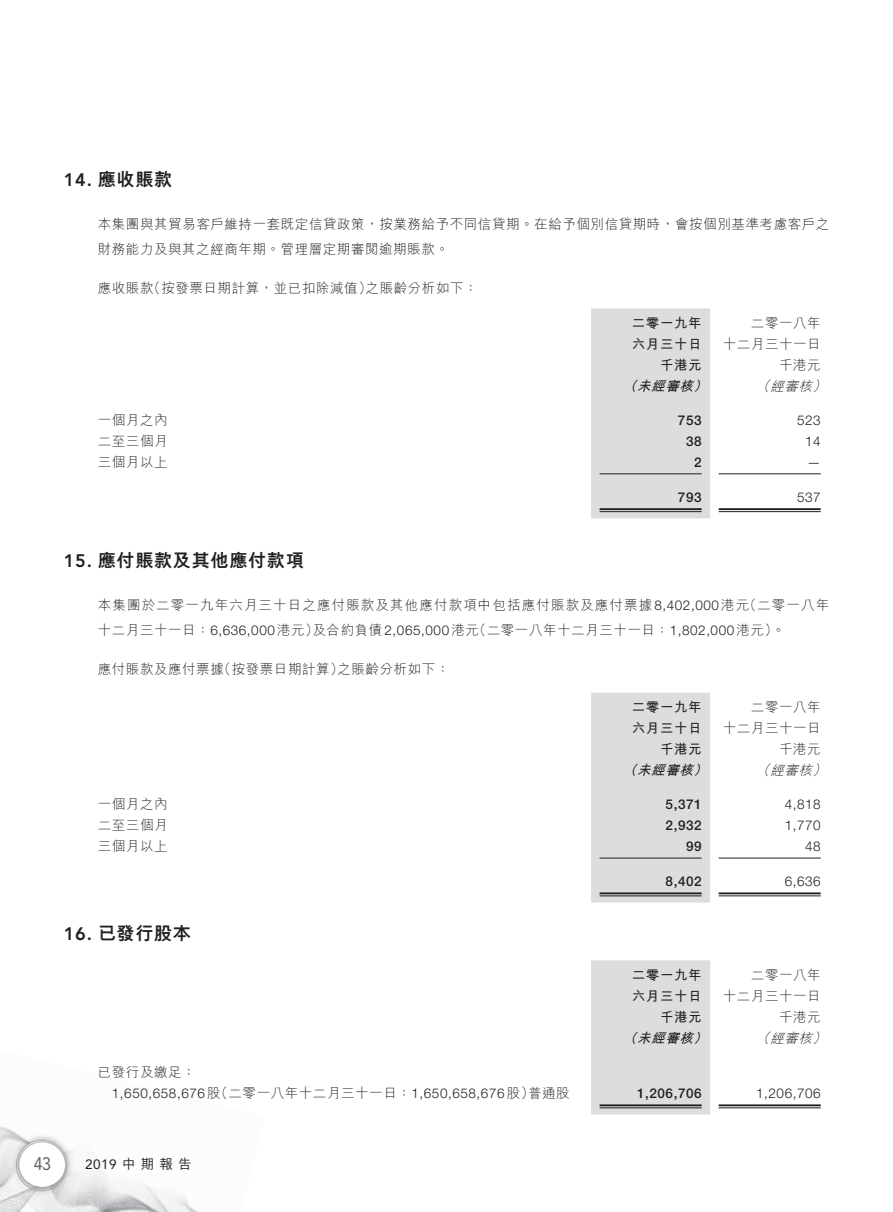
<style>
.page{position:relative;width:893px;height:1212px;background:#fff}
.page>*{position:absolute;margin:0;border:0;box-sizing:border-box;transform-origin:0 0}
._3__標題{font:800 18px "M Hei HK";letter-spacing:.045em;color:#231f20}
.t1{font:18px "Avenir LT Pro";color:#636366;scale:.9 1}
._1__內文{font:300 13.5px/25.5px "M Hei HK";letter-spacing:.04em;color:#231f20}
._1__內文-2{font:300 13.5px "Helvetica Neue LT Std";letter-spacing:.04em;color:#231f20}
._1__內文-3{font:300 13.5px/25.5px "M Hei HK";letter-spacing:.085em;color:#231f20}
._1__內文-4{font:700 13.5px "M Hei HK";letter-spacing:.04em;color:#231f20}
._1__內文-5{font:500 13.5px "Helvetica Neue LT Std";letter-spacing:.04em;color:#231f20}
._1__內文-6{font:italic 700 13.5px "M Hei HK";color:#231f20}
._1__內文-7{font:italic 300 13.5px "M Hei HK";color:#231f20}
.t2{font:13.5px "Avenir LT Pro";color:#231f20}
.s1{font-family:"Avenir LT Pro"}
.s2{font-family:"Helvetica Neue LT Std"}
.s3{font-family:"M Hei HK"}
.s4{font-family:"M Hei HK";font-weight:500}
</style>
<div class="page">
<img style="left:0;top:1127px;width:198px;height:85px">
<div style="left:11px;top:1132px;width:63px;height:62px;background:#231f20;opacity:.55"></div>
<div style="left:19px;top:1140px;width:47px;height:47px;background:#fff;border-radius:50%"></div>
<div style="left:16px;top:1140px;width:51px;height:51px;border:1px solid #aeafb3;border-radius:50%"></div>
<div style="left:19px;top:1141px;width:47px;height:48px;border:1px solid #aeafb3;border-radius:50%"></div>
<div style="left:591px;top:308px;width:119px;height:210px;background:#dcdddf"></div>
<hr style="left:600px;top:473px;width:102px;height:1px;background:#231f20">
<hr style="left:719px;top:473px;width:102px;height:1px;background:#231f20">
<hr style="left:600px;top:508px;width:102px;height:2px;background:#231f20">
<hr style="left:600px;top:511px;width:102px;height:1px;background:#231f20">
<hr style="left:719px;top:508px;width:102px;height:2px;background:#231f20">
<hr style="left:719px;top:511px;width:102px;height:1px;background:#231f20">
<div style="left:591px;top:693px;width:119px;height:209px;background:#dcdddf"></div>
<hr style="left:600px;top:858px;width:102px;height:1px;background:#231f20">
<hr style="left:719px;top:858px;width:102px;height:1px;background:#231f20">
<hr style="left:600px;top:892px;width:102px;height:2px;background:#231f20">
<hr style="left:600px;top:895px;width:102px;height:1px;background:#231f20">
<hr style="left:719px;top:892px;width:102px;height:2px;background:#231f20">
<hr style="left:719px;top:895px;width:102px;height:1px;background:#231f20">
<div style="left:591px;top:960px;width:119px;height:154px;background:#dcdddf"></div>
<hr style="left:600px;top:1104px;width:102px;height:2px;background:#231f20">
<hr style="left:600px;top:1107px;width:102px;height:1px;background:#231f20">
<hr style="left:719px;top:1104px;width:102px;height:2px;background:#231f20">
<hr style="left:719px;top:1107px;width:102px;height:1px;background:#231f20">
<p class="_3__標題" style="left:64px;top:170px;width:110px"><span class="s1">14.</span> 應收賬款</p>
<p class="_1__內文" style="left:98px;top:211px;width:733px">本集團與其貿易客戶維持一套既定信貸政策，按業務給予不同信貸期。在給予個別信貸期時，會按個別基準考慮客戶之財務能力及與其之經商年期。管理層定期審閱逾期賬款。</p>
<p class="_1__內文" style="left:366px;top:275px;width:113px">之賬齡分析如下：</p>
<p class="_1__內文" style="left:147px;top:275px;width:226px">（按發票日期計算，並已扣除減值）</p>
<p class="_1__內文" style="left:98px;top:275px;width:57px">應收賬款</p>
<p class="_1__內文-4" style="left:632px;top:313px;width:71px">二零一九年</p>
<p class="_1__內文-4" style="left:632px;top:334px;width:71px">六月三十日</p>
<p class="_1__內文-4" style="left:660px;top:355px;width:43px">千港元</p>
<p class="_1__內文" style="left:751px;top:310px;width:71px">二零一八年</p>
<p class="_1__內文" style="left:723px;top:331px;width:99px">十二月三十一日</p>
<p class="_1__內文" style="left:779px;top:352px;width:43px">千港元</p>
<p class="_1__內文-6" style="left:693px;top:376px;width:20px">）</p>
<p class="_1__內文-7" style="left:756px;top:379px;width:19px">（</p>
<p class="_1__內文-7" style="left:813px;top:379px;width:19px">(</p>
<p class="_1__內文-7" style="left:770px;top:379px;width:47px">經審核</p>
<p class="_1__內文-6" style="left:637px;top:376px;width:62px">未經審核</p>
<p class="_1__內文-6" style="left:623px;top:376px;width:20px">（</p>
<p class="_1__內文" style="left:98px;top:407px;width:71px">一個月之內</p>
<p class="_1__內文-5" style="left:678px;top:412px;width:25px">753</p>
<p class="_1__內文-2" style="left:797px;top:412px;width:25px">523</p>
<p class="_1__內文" style="left:98px;top:428px;width:71px">二至三個月</p>
<p class="_1__內文-5" style="left:686px;top:433px;width:17px">38</p>
<p class="_1__內文-2" style="left:805px;top:433px;width:17px">14</p>
<p class="_1__內文" style="left:98px;top:449px;width:71px">三個月以上</p>
<p class="_1__內文-5" style="left:694px;top:454px;width:9px">2</p>
<p class="_1__內文-2" style="left:807px;top:453px;width:15px">—</p>
<p class="_1__內文-5" style="left:678px;top:489px;width:25px">793</p>
<p class="_1__內文-2" style="left:797px;top:489px;width:25px">537</p>
<p class="_3__標題" style="left:64px;top:552px;width:241px"><span class="s1">15.</span> 應付賬款及其他應付款項</p>
<p class="_1__內文-3" style="left:473px;top:592px;width:314px;text-indent:-375px">本集團於二零一九年六月三十日之應付賬款及其他應付款項中包括應付賬款及應付票據<span class="s2">8,402,000</span>港元<br>（二零一八年十二月三十一日：<span class="s2">1,802,000</span>港元。(</p>
<p class="_1__內文" style="left:743px;top:592px;width:88px">（二零一八年</p>
<p class="_1__內文" style="left:98px;top:617px;width:222px">十二月三十一日：<span class="s2">6,636,000</span>港元）</p>
<p class="_1__內文-2" style="left:313px;top:622px;width:168px"><span class="s3">及合約負債</span>2,065,000<span class="s3">港元</span></p>
<p class="_1__內文" style="left:98px;top:656px;width:128px">應付賬款及應付票據</p>
<p class="_1__內文" style="left:218px;top:656px;width:128px">（按發票日期計算）</p>
<p class="_1__內文" style="left:337px;top:656px;width:113px">之賬齡分析如下：</p>
<p class="_1__內文" style="left:98px;top:791px;width:71px">一個月之內</p>
<p class="_1__內文" style="left:98px;top:812px;width:71px">二至三個月</p>
<p class="_1__內文" style="left:98px;top:833px;width:71px">三個月以上</p>
<p class="_3__標題" style="left:64px;top:924px;width:129px"><span class="s1">16.</span> 已發行股本</p>
<p class="_1__內文" style="left:98px;top:1059px;width:99px">已發行及繳足：</p>
<p class="_1__內文-2" style="left:112px;top:1085px;width:424px">1,650,658,676 <span class="s3">（股二零一八年十二月三十一日：</span>1,650,658,676<span class="s3">股）</span></p>
<p class="_1__內文" style="left:528px;top:1080px;width:43px">普通股</p>
<p class="_1__內文-4" style="left:632px;top:697px;width:71px">二零一九年</p>
<p class="_1__內文-4" style="left:632px;top:718px;width:71px">六月三十日</p>
<p class="_1__內文-4" style="left:660px;top:739px;width:43px">千港元</p>
<p class="_1__內文" style="left:751px;top:694px;width:71px">二零一八年</p>
<p class="_1__內文" style="left:723px;top:715px;width:99px">十二月三十一日</p>
<p class="_1__內文" style="left:779px;top:736px;width:43px">千港元</p>
<p class="_1__內文-6" style="left:693px;top:760px;width:20px">）</p>
<p class="_1__內文-7" style="left:756px;top:763px;width:19px">（</p>
<p class="_1__內文-7" style="left:813px;top:763px;width:19px">(</p>
<p class="_1__內文-7" style="left:770px;top:763px;width:47px">經審核</p>
<p class="_1__內文-6" style="left:637px;top:760px;width:62px">未經審核</p>
<p class="_1__內文-6" style="left:623px;top:760px;width:20px">（</p>
<p class="_1__內文-5" style="left:666px;top:796px;width:38px">5,371</p>
<p class="_1__內文-2" style="left:785px;top:796px;width:38px">4,818</p>
<p class="_1__內文-5" style="left:666px;top:817px;width:38px">2,932</p>
<p class="_1__內文-2" style="left:785px;top:817px;width:38px">1,770</p>
<p class="_1__內文-5" style="left:686px;top:838px;width:17px">99</p>
<p class="_1__內文-2" style="left:805px;top:838px;width:17px">48</p>
<p class="_1__內文-5" style="left:666px;top:873px;width:38px">8,402</p>
<p class="_1__內文-2" style="left:785px;top:873px;width:38px">6,636</p>
<p class="_1__內文-4" style="left:632px;top:965px;width:71px">二零一九年</p>
<p class="_1__內文-4" style="left:632px;top:986px;width:71px">六月三十日</p>
<p class="_1__內文-4" style="left:660px;top:1007px;width:43px">千港元</p>
<p class="_1__內文" style="left:751px;top:962px;width:71px">二零一八年</p>
<p class="_1__內文" style="left:723px;top:983px;width:99px">十二月三十一日</p>
<p class="_1__內文" style="left:779px;top:1004px;width:43px">千港元</p>
<p class="_1__內文-6" style="left:693px;top:1028px;width:20px">）</p>
<p class="_1__內文-7" style="left:756px;top:1031px;width:19px">（</p>
<p class="_1__內文-7" style="left:813px;top:1031px;width:19px">(</p>
<p class="_1__內文-7" style="left:770px;top:1031px;width:47px">經審核</p>
<p class="_1__內文-6" style="left:637px;top:1028px;width:62px">未經審核</p>
<p class="_1__內文-6" style="left:623px;top:1028px;width:20px">（</p>
<p class="_1__內文-5" style="left:637px;top:1085px;width:66px">1,206,706</p>
<p class="_1__內文-2" style="left:756px;top:1085px;width:66px">1,206,706</p>
<h1 class="t1" style="left:34px;top:1152px;width:21px">43</h1>
<p class="t2" style="left:85px;top:1156px;width:108px">2019<span class="s4">中期報告</span></p>
</div>
